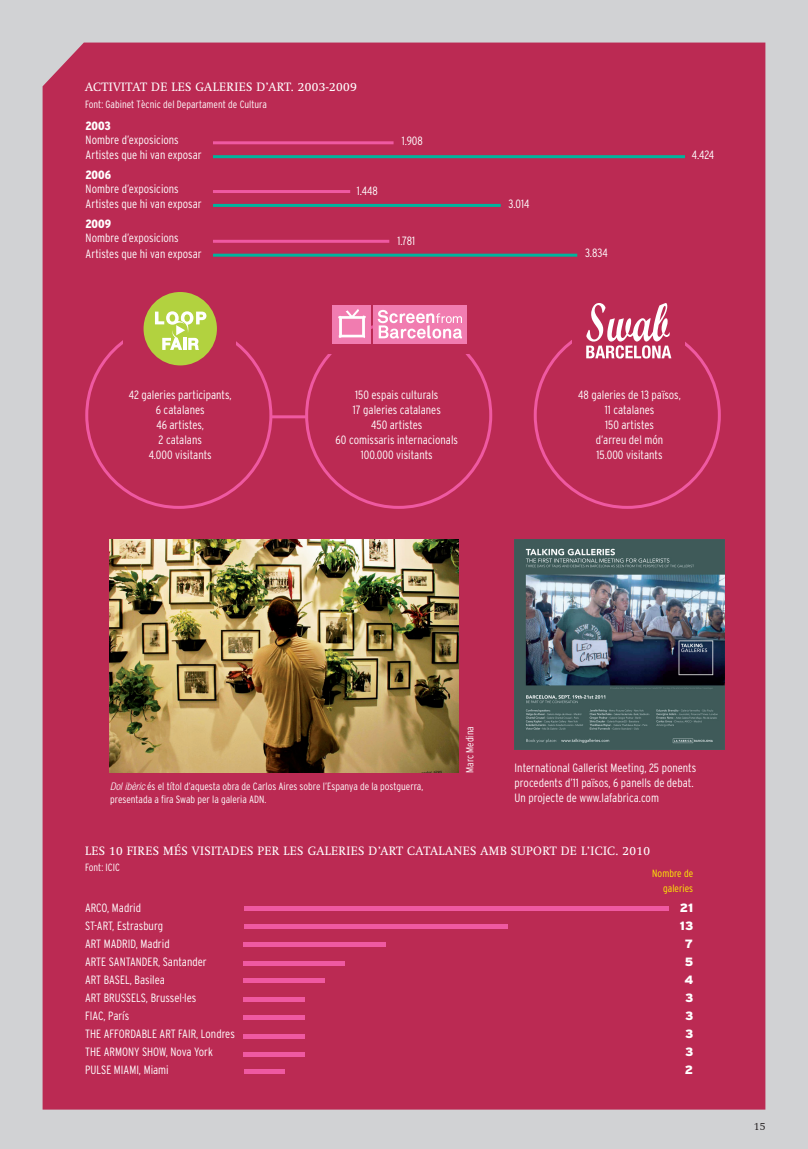
<style>
.page{position:relative;width:808px;height:1149px;background:#fff}
.page>*{position:absolute;margin:0;border:0;box-sizing:border-box;transform-origin:0 0}
.t1{font:300 condensed 12px/15px "Interstate";color:#fff}
.t2{font:12px "Swift";letter-spacing:.03em;color:#fff}
.t3{font:900 condensed 12px "Interstate";color:#fff}
.t4{font:900 12px "Interstate";color:#fff}
.t5{font:300 condensed 10.5px/13.5px "Interstate";color:#fff}
.t6{font:300 condensed 10.5px/14.2px "Interstate";letter-spacing:.005em;color:#fff101;text-align:right}
.t7{font:300 10.5px "Swift";color:#231f20}
.s1{font-family:"Helvetica Neue LT";font-style:italic}
</style>
<div class="page">
<div style="left:0;top:0;width:808px;height:1148px;background:#d1d2d4"></div>
<div style="left:43px;top:43px;width:722px;height:1066px;background:#bb2a53"></div>
<hr style="left:213px;top:155px;width:472px;height:3px;background:#00b59d">
<hr style="left:213px;top:141px;width:181px;height:3px;background:#ef59a1">
<hr style="left:213px;top:204px;width:288px;height:3px;background:#00b59d">
<hr style="left:213px;top:190px;width:137px;height:3px;background:#ef59a1">
<hr style="left:213px;top:253px;width:364px;height:3px;background:#00b59d">
<hr style="left:213px;top:240px;width:176px;height:3px;background:#ef59a1">
<div style="left:572px;top:313px;width:112px;height:68px;background:#bb2a53"></div>
<div style="left:328px;top:344px;width:143px;height:9px;background:#bb2a53"></div>
<div style="left:123px;top:313px;width:113px;height:68px;background:#bb2a53"></div>
<svg style="left:586px;top:303px;width:85px;height:55px"></svg>
<div style="left:244px;top:905px;width:424px;height:5px;background:#ef59a1"></div>
<hr style="left:244px;top:924px;width:263px;height:4px;background:#ef59a1">
<div style="left:244px;top:942px;width:142px;height:5px;background:#ef59a1"></div>
<div style="left:244px;top:960px;width:101px;height:5px;background:#ef59a1"></div>
<div style="left:244px;top:978px;width:81px;height:5px;background:#ef59a1"></div>
<div style="left:244px;top:996px;width:61px;height:5px;background:#ef59a1"></div>
<hr style="left:244px;top:1015px;width:61px;height:4px;background:#ef59a1">
<div style="left:244px;top:1033px;width:61px;height:5px;background:#ef59a1"></div>
<div style="left:244px;top:1051px;width:61px;height:5px;background:#ef59a1"></div>
<div style="left:244px;top:1068px;width:40px;height:5px;background:#ef59a1"></div>
<div style="left:144px;top:292px;width:73px;height:73px;background:#b2d23f;border-radius:50%"></div>
<svg style="left:155px;top:311px;width:51px;height:39px"></svg>
<img style="left:109px;top:539px;width:349px;height:233px">
<img style="left:515px;top:539px;width:209px;height:210px">
<div style="left:332px;top:305px;width:39px;height:39px;background:#f17cb0"></div>
<svg style="left:338px;top:309px;width:28px;height:29px"></svg>
<div style="left:373px;top:305px;width:94px;height:39px;background:#f17cb0"></div>
<svg style="left:378px;top:310px;width:84px;height:28px"></svg>
<hr style="left:271px;top:415px;width:36px;height:3px;background:#ef59a1">
<p class="t2" style="left:85px;top:80px;width:273px">ACTIVITAT DE LES GALERIES D’ART. 2003-2009</p>
<p class="t5" style="left:85px;top:98px;width:183px">Font: Gabinet Tècnic del Departament de Cultura</p>
<p class="t3" style="left:86px;top:119px;width:27px">2003</p>
<p class="t1" style="left:86px;top:132px;width:95px">Nombre d’exposicions</p>
<p class="t1" style="left:86px;top:147px;width:118px">Artistes que hi van exposar</p>
<p class="t1" style="left:692px;top:147px;width:24px">4.424</p>
<p class="t1" style="left:402px;top:133px;width:23px">1.908</p>
<p class="t3" style="left:86px;top:168px;width:27px">2006</p>
<p class="t1" style="left:86px;top:181px;width:95px">Nombre d’exposicions</p>
<p class="t1" style="left:86px;top:196px;width:118px">Artistes que hi van exposar</p>
<p class="t1" style="left:508px;top:196px;width:22px">3.014</p>
<p class="t1" style="left:357px;top:183px;width:23px">1.448</p>
<p class="t3" style="left:86px;top:217px;width:27px">2009</p>
<p class="t1" style="left:86px;top:230px;width:95px">Nombre d’exposicions</p>
<p class="t1" style="left:86px;top:245px;width:118px">Artistes que hi van exposar</p>
<p class="t1" style="left:585px;top:245px;width:24px">3.834</p>
<p class="t1" style="left:397px;top:232px;width:19px">1.781</p>
<p class="t1" style="left:129px;top:386px;width:104px">42 galeries participants,</p>
<p class="t1" style="left:156px;top:401px;width:50px">6 catalanes</p>
<p class="t1" style="left:156px;top:416px;width:49px">46 artistes,</p>
<p class="t1" style="left:159px;top:431px;width:45px">2 catalans</p>
<p class="t1" style="left:149px;top:446px;width:65px">4.000 visitants</p>
<p class="t1" style="left:355px;top:386px;width:85px">150 espais culturals</p>
<p class="t1" style="left:353px;top:401px;width:89px">17 galeries catalanes</p>
<p class="t1" style="left:371px;top:416px;width:53px">450 artistes</p>
<p class="t1" style="left:336px;top:431px;width:124px">60 comissaris internacionals</p>
<p class="t1" style="left:361px;top:446px;width:73px">100.000 visitants</p>
<p class="t1" style="left:578px;top:386px;width:104px">48 galeries de 13 països,</p>
<p class="t1" style="left:605px;top:401px;width:51px">11 catalanes</p>
<p class="t1" style="left:605px;top:416px;width:50px">150 artistes</p>
<p class="t1" style="left:596px;top:431px;width:69px">d’arreu del món</p>
<p class="t1" style="left:597px;top:446px;width:67px">15.000 visitants</p>
<p class="t5" style="left:110px;top:779px;width:315px"><span class="s1">Dol ibèric</span> és el títol d’aquesta obra de Carlos Aires sobre l’Espanya de la postguerra, presentada a fira Swab per la galeria ADN.</p>
<p class="t5" style="left:463px;top:772px;width:48px;rotate:-90deg">Marc Medina</p>
<p class="t1" style="left:515px;top:759px;width:183px">International Gallerist Meeting, 25 ponents procedents d’11 països, 6 panells de debat.</p>
<p class="t1" style="left:515px;top:789px;width:146px">Un projecte de www.lafabrica.com</p>
<p class="t2" style="left:85px;top:843px;width:566px">LES 10 FIRES MÉS VISITADES PER LES GALERIES D’ART CATALANES AMB SUPORT DE L’ICIC. 2010</p>
<p class="t5" style="left:85px;top:860px;width:36px">Font: ICIC</p>
<p class="t1" style="left:85px;top:899px;width:58px">ARCO, Madrid</p>
<p class="t1" style="left:85px;top:917px;width:79px">ST-ART, Estrasburg</p>
<p class="t1" style="left:85px;top:935px;width:86px">ART MADRID, Madrid</p>
<p class="t1" style="left:85px;top:953px;width:123px">ARTE SANTANDER, Santander</p>
<p class="t1" style="left:85px;top:971px;width:81px">ART BASEL, Basilea</p>
<p class="t1" style="left:85px;top:989px;width:113px">ART BRUSSELS, Brussel·les</p>
<p class="t1" style="left:85px;top:1007px;width:46px">FIAC, París</p>
<p class="t1" style="left:85px;top:1025px;width:151px">THE AFFORDABLE ART FAIR, Londres</p>
<p class="t1" style="left:85px;top:1043px;width:129px">THE ARMONY SHOW, Nova York</p>
<p class="t1" style="left:85px;top:1061px;width:85px">PULSE MIAMI, Miami</p>
<p class="t6" style="left:652px;top:866px;width:42px">Nombre de galeries</p>
<p class="t4" style="left:680px;top:900px;width:15px">21</p>
<p class="t4" style="left:680px;top:918px;width:15px">13</p>
<p class="t4" style="left:685px;top:936px;width:10px">7</p>
<p class="t4" style="left:685px;top:954px;width:10px">5</p>
<p class="t4" style="left:684px;top:972px;width:10px">4</p>
<p class="t4" style="left:685px;top:990px;width:10px">3</p>
<p class="t4" style="left:685px;top:1008px;width:10px">3</p>
<p class="t4" style="left:685px;top:1026px;width:10px">3</p>
<p class="t4" style="left:685px;top:1044px;width:10px">3</p>
<p class="t4" style="left:685px;top:1062px;width:10px">2</p>
<p class="t7" style="left:754px;top:1120px;width:13px">15</p>
</div>
